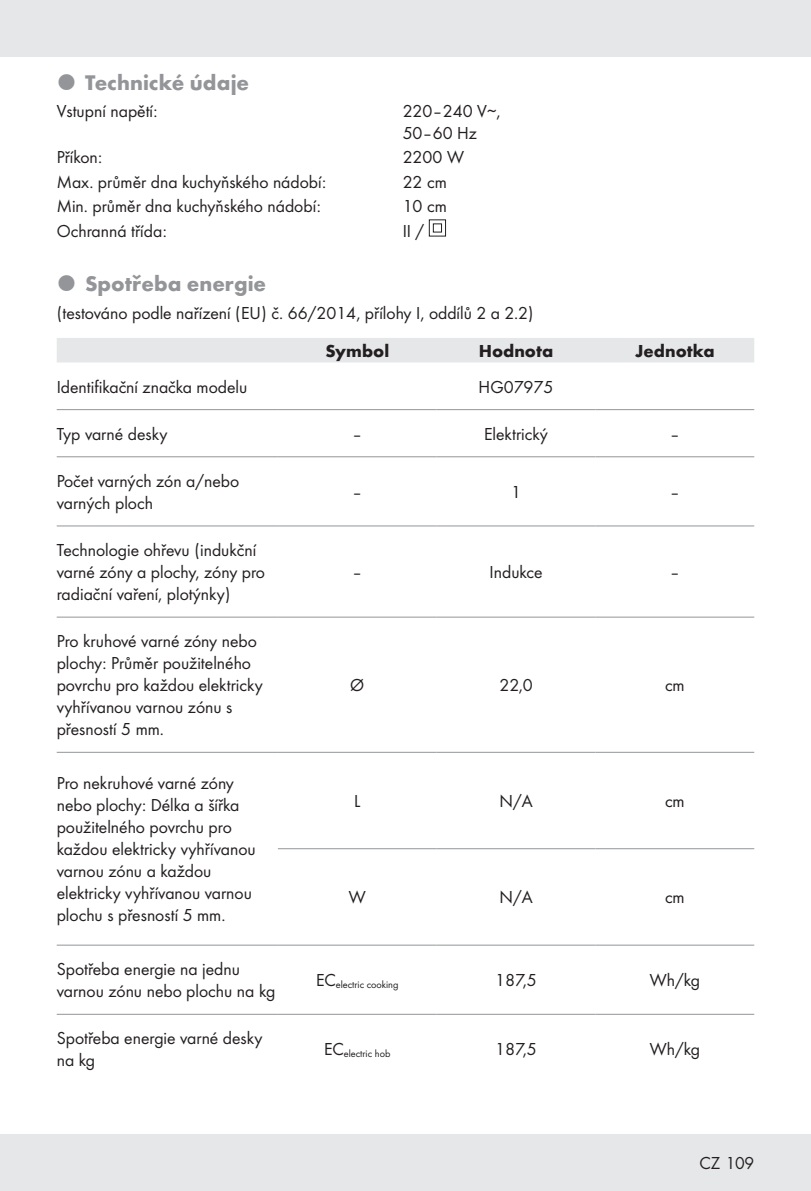
<style>
.page{position:relative;width:811px;height:1191px;background:#fff}
.page>*{position:absolute;margin:0;border:0;box-sizing:border-box;transform-origin:0 0}
.t1{font:700 22px "Futura";color:#939598}
.t2{font:18px/22px "Futura Boo";color:#231f20}
.t3{font:700 18px "Futura";color:#231f20}
.t4{font:10.4px "Futura Boo";color:#231f20}
</style>
<div class="page">
<div style="left:0;top:1134px;width:811px;height:57px;background:#e6e7e9"></div>
<div style="left:0;top:0;width:811px;height:57px;background:#e6e7e9"></div>
<svg style="left:428px;top:219px;width:18px;height:18px"></svg>
<div style="left:57px;top:338px;width:697px;height:24px;background:#e6e7e9"></div>
<hr style="left:278px;top:409px;width:159px;height:1px;background:#939598">
<hr style="left:437px;top:409px;width:158px;height:1px;background:#939598">
<hr style="left:595px;top:409px;width:159px;height:1px;background:#939598">
<hr style="left:278px;top:456px;width:159px;height:1px;background:#939598">
<hr style="left:437px;top:456px;width:158px;height:1px;background:#939598">
<hr style="left:595px;top:456px;width:159px;height:1px;background:#939598">
<hr style="left:278px;top:525px;width:159px;height:1px;background:#939598">
<hr style="left:437px;top:525px;width:158px;height:1px;background:#939598">
<hr style="left:595px;top:525px;width:159px;height:1px;background:#939598">
<hr style="left:278px;top:616px;width:159px;height:1px;background:#939598">
<hr style="left:437px;top:616px;width:158px;height:1px;background:#939598">
<hr style="left:595px;top:616px;width:159px;height:1px;background:#939598">
<hr style="left:278px;top:752px;width:159px;height:1px;background:#939598">
<hr style="left:437px;top:752px;width:158px;height:1px;background:#939598">
<hr style="left:595px;top:752px;width:159px;height:1px;background:#939598">
<hr style="left:278px;top:848px;width:159px;height:1px;background:#939598">
<hr style="left:437px;top:848px;width:158px;height:1px;background:#939598">
<hr style="left:595px;top:848px;width:159px;height:1px;background:#939598">
<hr style="left:57px;top:944px;width:221px;height:1px;background:#939598">
<hr style="left:278px;top:944px;width:159px;height:1px;background:#939598">
<hr style="left:437px;top:944px;width:158px;height:1px;background:#939598">
<hr style="left:595px;top:944px;width:159px;height:1px;background:#939598">
<hr style="left:57px;top:1013px;width:221px;height:1px;background:#939598">
<hr style="left:278px;top:1013px;width:159px;height:1px;background:#939598">
<hr style="left:437px;top:1013px;width:158px;height:1px;background:#939598">
<hr style="left:595px;top:1013px;width:159px;height:1px;background:#939598">
<hr style="left:57px;top:409px;width:221px;height:1px;background:#939598">
<hr style="left:57px;top:456px;width:221px;height:1px;background:#939598">
<hr style="left:57px;top:525px;width:221px;height:1px;background:#939598">
<hr style="left:57px;top:616px;width:221px;height:1px;background:#939598">
<hr style="left:57px;top:752px;width:221px;height:1px;background:#939598">
<p class="t1" style="left:85px;top:66px;width:166px">Technické údaje</p>
<p class="t2" style="left:57px;top:99px;width:102px">Vstupní napětí:</p>
<p class="t2" style="left:403px;top:99px;width:100px">220–240 V∼,<br>50–60 Hz</p>
<p class="t2" style="left:57px;top:145px;width:47px">Příkon:</p>
<p class="t2" style="left:403px;top:145px;width:63px">2200 W</p>
<p class="t2" style="left:57px;top:170px;width:271px">Max. průměr dna kuchyňského nádobí:</p>
<p class="t2" style="left:403px;top:170px;width:46px">22 cm</p>
<p class="t2" style="left:57px;top:194px;width:266px">Min. průměr dna kuchyňského nádobí:</p>
<p class="t2" style="left:403px;top:194px;width:46px">10 cm</p>
<p class="t2" style="left:57px;top:219px;width:112px">Ochranná třída:</p>
<p class="t2" style="left:403px;top:219px;width:23px">II /</p>
<p class="t1" style="left:85px;top:267px;width:183px">Spotřeba energie</p>
<p class="t2" style="left:57px;top:301px;width:478px">(testováno podle nařízení (EU) č. 66/2014, přílohy I, oddílů 2 a 2.2)</p>
<p class="t3" style="left:325px;top:337px;width:65px">Symbol</p>
<p class="t3" style="left:479px;top:337px;width:76px">Hodnota</p>
<p class="t3" style="left:635px;top:337px;width:81px">Jednotka</p>
<p class="t2" style="left:57px;top:375px;width:192px">Identifikační značka modelu</p>
<p class="t2" style="left:478px;top:375px;width:76px">HG07975</p>
<p class="t2" style="left:57px;top:422px;width:112px">Typ varné desky</p>
<p class="t2" style="left:352px;top:422px;width:12px">–</p>
<p class="t2" style="left:484px;top:422px;width:65px">Elektrický</p>
<p class="t2" style="left:670px;top:422px;width:12px">–</p>
<p class="t2" style="left:57px;top:469px;width:184px">Počet varných zón a/nebo varných ploch</p>
<p class="t2" style="left:352px;top:480px;width:12px">–</p>
<p class="t2" style="left:511px;top:480px;width:11px">1</p>
<p class="t2" style="left:670px;top:480px;width:12px">–</p>
<p class="t2" style="left:57px;top:538px;width:210px">Technologie ohřevu (indukční varné zóny a plochy, zóny pro radiační vaření, plotýnky)</p>
<p class="t2" style="left:57px;top:629px;width:208px">Pro kruhové varné zóny nebo plochy: Průměr použitelného povrchu pro každou elektricky vyhřívanou varnou zónu s přesností 5 mm.</p>
<p class="t2" style="left:57px;top:771px;width:200px">Pro nekruhové varné zóny nebo plochy: Délka a šířka použitelného povrchu pro každou elektricky vyhřívanou varnou zónu a každou elektricky vyhřívanou varnou plochu s přesností 5 mm.</p>
<p class="t2" style="left:352px;top:560px;width:12px">–</p>
<p class="t2" style="left:489px;top:560px;width:54px">Indukce</p>
<p class="t2" style="left:670px;top:560px;width:12px">–</p>
<p class="t2" style="left:350px;top:673px;width:16px">Ø</p>
<p class="t2" style="left:499px;top:673px;width:35px">22,0</p>
<p class="t2" style="left:665px;top:673px;width:21px">cm</p>
<p class="t2" style="left:354px;top:789px;width:8px">L</p>
<p class="t2" style="left:499px;top:789px;width:35px">N/A</p>
<p class="t2" style="left:665px;top:789px;width:21px">cm</p>
<p class="t2" style="left:349px;top:885px;width:18px">W</p>
<p class="t2" style="left:499px;top:885px;width:35px">N/A</p>
<p class="t2" style="left:665px;top:885px;width:21px">cm</p>
<p class="t2" style="left:57px;top:957px;width:220px">Spotřeba energie na jednu varnou zónu nebo plochu na kg</p>
<p class="t4" style="left:316px;top:977px;width:84px"><sup>EC</sup>electric cooking</p>
<p class="t2" style="left:495px;top:968px;width:43px">187,5</p>
<p class="t2" style="left:649px;top:968px;width:52px">Wh/kg</p>
<p class="t2" style="left:57px;top:1026px;width:207px">Spotřeba energie varné desky na kg</p>
<p class="t4" style="left:324px;top:1046px;width:68px"><sup>EC</sup>electric hob</p>
<p class="t2" style="left:495px;top:1037px;width:43px">187,5</p>
<p class="t2" style="left:649px;top:1037px;width:52px">Wh/kg</p>
<p class="t2" style="left:699px;top:1151px;width:56px">CZ 109</p>
</div>
